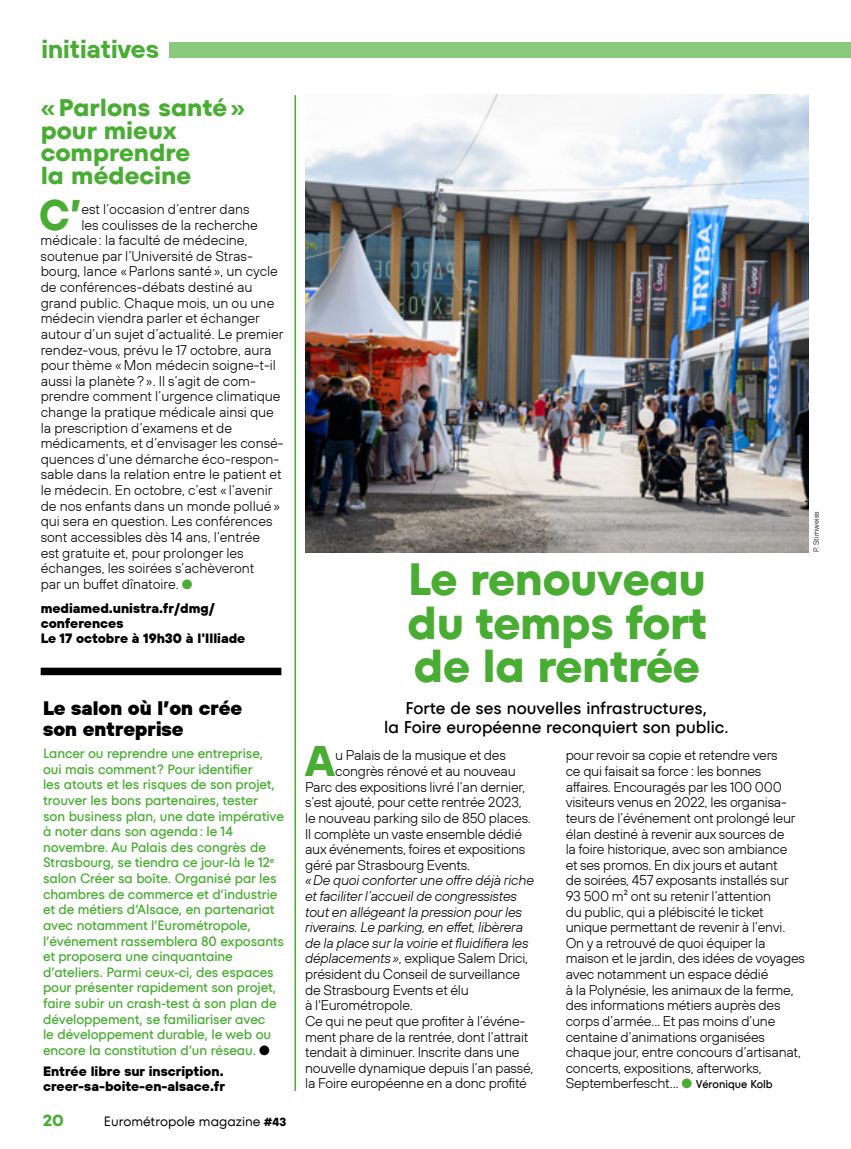
<style>
.page{position:relative;width:851px;height:1149px;background:#fff}
.page>*{position:absolute;margin:0;border:0;box-sizing:border-box;transform-origin:0 0}
.t1{font:700 45px/43.5px "TT Fors";letter-spacing:-.01em;color:#49ad33;text-align:justify}
.t2{font:700 42.6px "TT Hoves";color:#49ad33}
.t3{font:italic 700 25.5px "TT Hoves";color:#49ad33}
.t4{font:700 24px/22.5px "TT Fors";color:#49ad33}
.t5{font:900 19.5px/21px "TT Hoves";color:#000}
.t6{font:500 16.95px/18.5px "TT Fors";color:#000;text-align:center}
.t7{font:700 16.5px "Campton";color:#49ad33}
.t8{font:300 14.1px/15.6px "TT Hoves";letter-spacing:-.015em;color:#000}
.t9{font:500 13.5px/15.6px "TT Fors";letter-spacing:-.01em;color:#49ad33}
.t10{font:800 13.5px/15px "TT Hoves";color:#000}
.t11{font:13.5px "TT Fors";color:#000}
.t12{font:300 7.5px "TT Hoves";color:#000}
.s1{color:#49ad33}
.s2{color:#000}
.s3{font-family:"TT Hoves";font-weight:700;font-size:11.7px}
.s4{font-style:italic}
.s5{font-family:"TT Fors";font-weight:500;font-size:11.25px}
</style>
<div class="page">
<div style="left:169px;top:42px;width:681px;height:16px;background:#89c97b"></div>
<hr style="left:294px;top:95px;width:2px;height:995px;background:#49ad33">
<img style="left:305px;top:94px;width:503px;height:458px">
<div style="left:41px;top:667px;width:240px;height:8px;background:#000"></div>
<h3 class="t3" style="left:43px;top:32px;width:125px">initiatives</h3>
<h3 class="t4" style="left:41px;top:96px;width:206px">«Parlons santé» pour mieux comprendre<br>la médecine</h3>
<h2 class="t2" style="left:39px;top:186px;width:44px">C’</h2>
<p class="t8" style="left:81px;top:201px;width:170px">est l’occasion d’entrer dans</p>
<p class="t8" style="left:81px;top:216px;width:178px">les coulisses de la recherche</p>
<p class="t8" style="left:41px;top:232px;width:208px">médicale: la faculté de médecine,</p>
<p class="t8" style="left:41px;top:248px;width:214px">soutenue par l’Université de Stras-</p>
<p class="t8" style="left:41px;top:263px;width:239px">bourg, lance «Parlons santé», un cycle</p>
<p class="t8" style="left:41px;top:279px;width:213px">de conférences-débats destiné au</p>
<p class="t8" style="left:41px;top:294px;width:235px">grand public. Chaque mois, un ou une</p>
<p class="t8" style="left:41px;top:310px;width:221px">médecin viendra parler et échanger</p>
<p class="t8" style="left:41px;top:326px;width:244px">autour d’un sujet d’actualité. Le premier</p>
<p class="t8" style="left:41px;top:341px;width:232px">rendez-vous, prévu le 17 octobre, aura</p>
<p class="t8" style="left:41px;top:357px;width:237px">pour thème «Mon médecin soigne-t-il</p>
<p class="t8" style="left:41px;top:372px;width:217px">aussi la planète?». Il s’agit de com-</p>
<p class="t8" style="left:41px;top:388px;width:241px">prendre comment l’urgence climatique</p>
<p class="t8" style="left:41px;top:404px;width:235px">change la pratique médicale ainsi que</p>
<p class="t8" style="left:41px;top:419px;width:193px">la prescription d’examens et de</p>
<p class="t8" style="left:41px;top:435px;width:244px">médicaments, et d’envisager les consé-</p>
<p class="t8" style="left:41px;top:450px;width:240px">quences d’une démarche éco-respon-</p>
<p class="t8" style="left:41px;top:466px;width:242px">sable dans la relation entre le patient et</p>
<p class="t8" style="left:41px;top:482px;width:233px">le médecin. En octobre, c’est « l’avenir</p>
<p class="t8" style="left:41px;top:497px;width:241px">de nos enfants dans un monde pollué»</p>
<p class="t8" style="left:41px;top:513px;width:233px">qui sera en question. Les conférences</p>
<p class="t8" style="left:41px;top:528px;width:221px">sont accessibles dès 14 ans, l’entrée</p>
<p class="t8" style="left:41px;top:544px;width:204px">est gratuite et, pour prolonger les</p>
<p class="t8" style="left:41px;top:560px;width:215px">échanges, les soirées s’achèveront</p>
<p class="t8" style="left:41px;top:575px;width:153px">par un buffet dînatoire. <span class="s1">●</span></p>
<p class="t10" style="left:41px;top:600px;width:206px">mediamed.unistra.fr/dmg/ conferences<br>Le 17 octobre à 19h30 à l'Illiade</p>
<h3 class="t5" style="left:43px;top:697px;width:201px">Le salon où l’on crée son entreprise</h3>
<p class="t9" style="left:43px;top:745px;width:242px">Lancer ou reprendre une entreprise, oui mais comment? Pour identifier<br>les atouts et les risques de son projet, trouver les bons partenaires, tester<br>son business plan, une date impérative à noter dans son agenda: le 14 novembre. Au Palais des congrès de Strasbourg, se tiendra ce jour-là le 12<sup>e </sup>salon Créer sa boîte. Organisé par les chambres de commerce et d’industrie et de métiers d’Alsace, en partenariat avec notamment l’Eurométropole, l’événement rassemblera 80 exposants et proposera une cinquantaine d’ateliers. Parmi ceux-ci, des espaces pour présenter rapidement son projet, faire subir un crash-test à son plan de développement, se familiariser avec<br>le développement durable, le web ou encore la constitution d’un réseau. <span class="s2">●</span></p>
<p class="t10" style="left:43px;top:1062px;width:183px">Entrée libre sur inscription. creer-sa-boite-en-alsace.fr</p>
<p class="t7" style="left:43px;top:1109px;width:23px">20</p>
<p class="t11" style="left:104px;top:1112px;width:184px">Eurométropole magazine <span class="s3">#43</span></p>
<h1 class="t1" style="left:407px;top:557px;width:301px">Le renouveau du temps fort de la rentrée</h1>
<p class="t6" style="left:384px;top:698px;width:346px">Forte de ses nouvelles infrastructures,<br>la Foire européenne reconquiert son public.</p>
<h2 class="t2" style="left:305px;top:732px;width:31px">A</h2>
<p class="t8" style="left:335px;top:747px;width:172px">u Palais de la musique et des</p>
<p class="t8" style="left:335px;top:762px;width:182px">congrès rénové et au nouveau</p>
<p class="t8" style="left:305px;top:778px;width:222px">Parc des expositions livré l’an dernier,</p>
<p class="t8" style="left:305px;top:794px;width:218px">s’est ajouté, pour cette rentrée 2023,</p>
<p class="t8" style="left:305px;top:809px;width:227px">le nouveau parking silo de 850 places.</p>
<p class="t8" style="left:305px;top:825px;width:218px">Il complète un vaste ensemble dédié</p>
<p class="t8" style="left:305px;top:840px;width:222px">aux événements, foires et expositions</p>
<p class="t8" style="left:305px;top:856px;width:166px">géré par Strasbourg Events.</p>
<p class="t8" style="left:305px;top:872px;width:230px"><span class="s4">«De quoi conforter une offre déjà riche et faciliter l’accueil de congressistes tout en allégeant la pression pour les riverains. Le parking, en effet, libèrera de la place sur la voirie et fluidifiera les déplacements»</span>, explique Salem Drici, président du Conseil de surveillance de Strasbourg Events et élu<br>à l'Eurométropole.<br>Ce qui ne peut que profiter à l’événe&shy;ment phare de la rentrée, dont l’attrait tendait à diminuer. Inscrite dans une nouvelle dynamique depuis l’an passé, la Foire européenne en a donc profité</p>
<p class="t8" style="left:565px;top:747px;width:241px">pour revoir sa copie et retendre vers<br>ce qui faisait sa force : les bonnes affaires. Encouragés par les 100 000 visiteurs venus en 2022, les organisa&shy;teurs de l’événement ont prolongé leur élan destiné à revenir aux sources de<br>la foire historique, avec son ambiance<br>et ses promos. En dix jours et autant<br>de soirées, 457 exposants installés sur 93 500 m² ont su retenir l’attention<br>du public, qui a plébiscité le ticket unique permettant de revenir à l’envi.<br>On y a retrouvé de quoi équiper la maison et le jardin, des idées de voyages avec notamment un espace dédié<br>à la Polynésie, les animaux de la ferme, des informations métiers auprès des corps d’armée… Et pas moins d’une centaine d’animations organisées chaque jour, entre concours d’artisanat, concerts, expositions, afterworks, Septemberfescht… <span class="s1">●</span> <span class="s5">Véronique Kolb</span></p>
<p class="t12" style="left:811px;top:552px;width:42px;rotate:-90deg">P. Stirnweiss</p>
</div>
